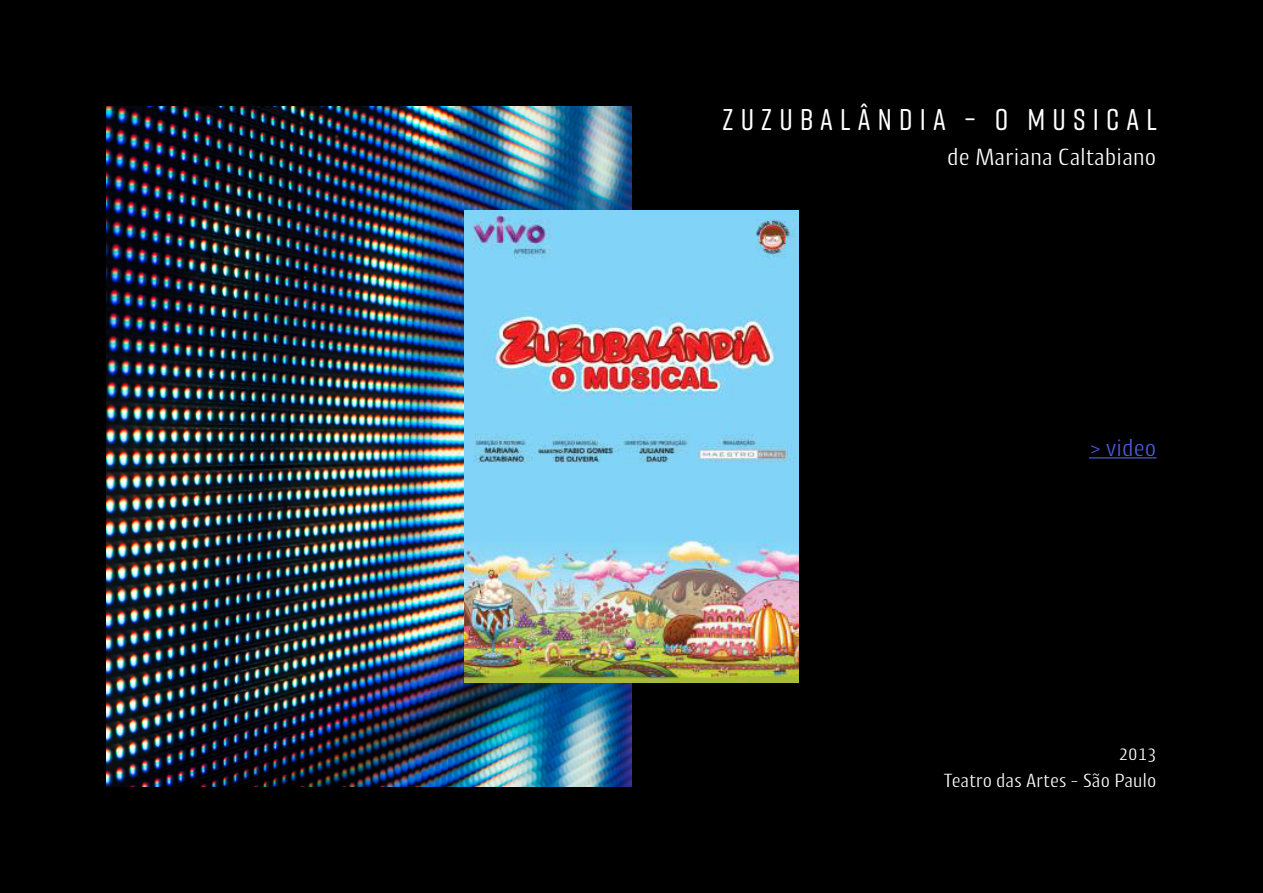
<style>
.page{position:relative;width:1263px;height:893px;background:#000}
.page>*{position:absolute;margin:0;border:0;box-sizing:border-box;transform-origin:0 0}
.t1{font:500 30px "Rift Soft";letter-spacing:.24em;color:#fff}
.t2{font:300 24px "Cantiga";color:#fff}
.t3{font:300 24px "Cantiga";color:#4f5cd6}
.t4{font:300 19.5px/27px "Cantiga";color:#fff;text-align:right}
</style>
<div class="page">
<img style="left:106px;top:106px;width:525px;height:681px">
<img style="left:465px;top:211px;width:333px;height:471px">
<hr style="left:1089px;top:457px;width:68px;height:1px;background:#4f5cd6">
<h1 class="t1" style="left:723px;top:98px;width:436px">ZUZUBALÂNDIA – O MUSICAL</h1>
<p class="t2" style="left:947px;top:142px;width:211px">de Mariana Caltabiano</p>
<p class="t3" style="left:1089px;top:433px;width:69px">&gt; video</p>
<p class="t4" style="left:943px;top:739px;width:215px">2013<br>Teatro das Artes - São Paulo</p>
</div>
